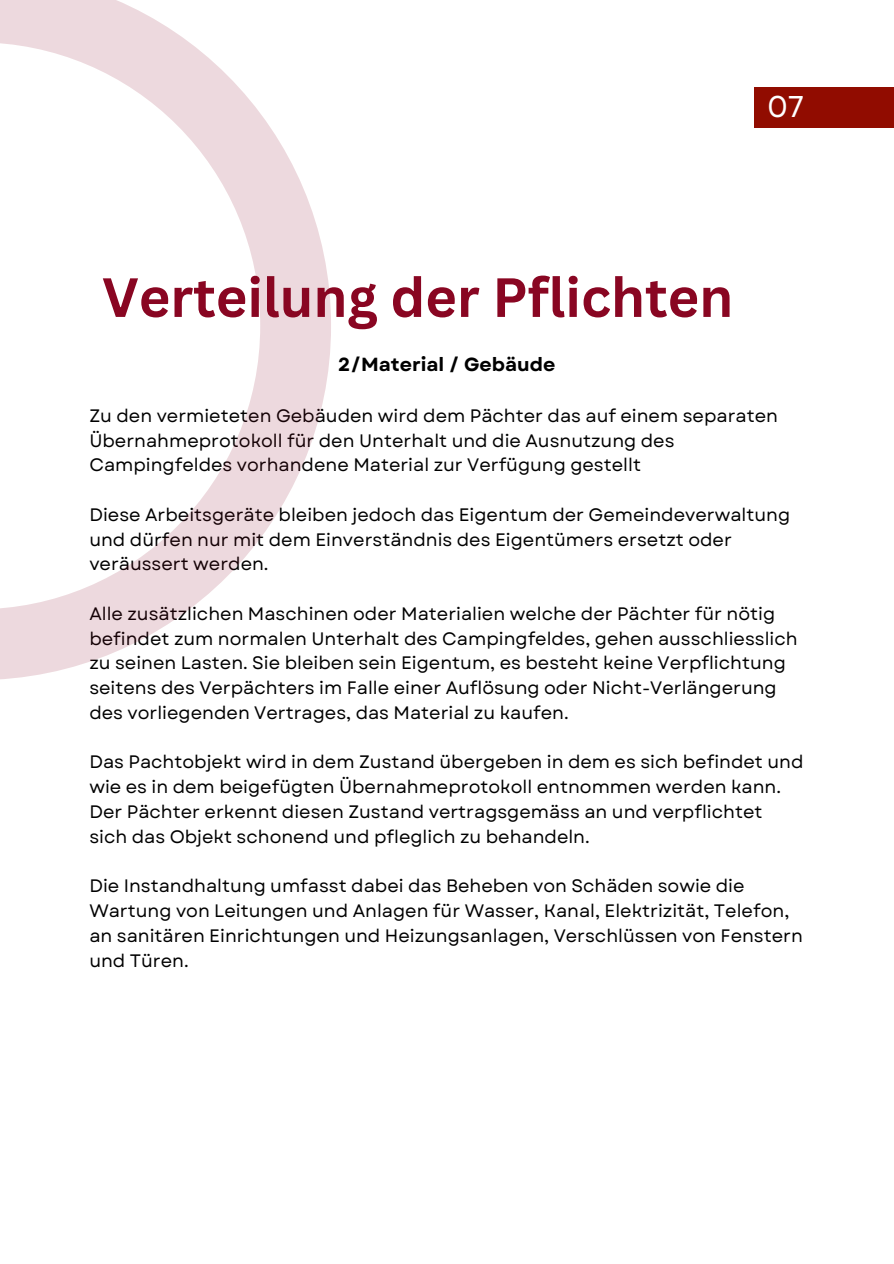
<style>
.page{position:relative;width:894px;height:1264px;background:#fff}
.page>*{position:absolute;margin:0;border:0;box-sizing:border-box;transform-origin:0 0}
.t1{font:700 54px "Canva Sans";color:#890622}
.t2{font:30px "Garet";color:#fff}
.t3{font:700 18.9px "Garet";color:#000}
.t4{font:18px/24.8px "Garet";color:#000}
</style>
<div class="page">
<div style="left:754px;top:87px;width:139px;height:40px;background:#910c00"></div>
<svg style="left:0;top:0;width:331px;height:680px"></svg>
<p class="t2" style="left:766px;top:85px;width:39px">07</p>
<p class="t1" style="left:102px;top:259px;width:632px">Verteilung der Pflichten</p>
<h1 class="t3" style="left:338px;top:351px;width:218px">2/Material / Gebäude</h1>
<h2 class="t4" style="left:89px;top:403px;width:690px">Zu den vermieteten Gebäuden wird dem Pächter das auf einem separaten<br>Übernahmeprotokoll für den Unterhalt und die Ausnutzung des<br>Campingfeldes vorhandene Material zur Verfügung gestellt</h2>
<p class="t4" style="left:89px;top:502px;width:702px">Diese Arbeitsgeräte bleiben jedoch das Eigentum der Gemeindeverwaltung und dürfen nur mit dem Einverständnis des Eigentümers ersetzt oder veräussert werden.</p>
<p class="t4" style="left:89px;top:601px;width:709px">Alle zusätzlichen Maschinen oder Materialien welche der Pächter für nötig befindet zum normalen Unterhalt des Campingfeldes, gehen ausschliesslich zu seinen Lasten. Sie bleiben sein Eigentum, es besteht keine Verpflichtung seitens des Verpächters im Falle einer Auflösung oder Nicht-Verlängerung des vorliegenden Vertrages, das Material zu kaufen.</p>
<p class="t4" style="left:89px;top:749px;width:715px">Das Pachtobjekt wird in dem Zustand übergeben in dem es sich befindet und wie es in dem beigefügten Übernahmeprotokoll entnommen werden kann.<br>Der Pächter erkennt diesen Zustand vertragsgemäss an und verpflichtet sich das Objekt schonend und pfleglich zu behandeln.</p>
<p class="t4" style="left:89px;top:873px;width:714px">Die Instandhaltung umfasst dabei das Beheben von Schäden sowie die Wartung von Leitungen und Anlagen für Wasser, Kanal, Elektrizität, Telefon, an sanitären Einrichtungen und Heizungsanlagen, Verschlüssen von Fenstern und Türen.</p>
</div>
